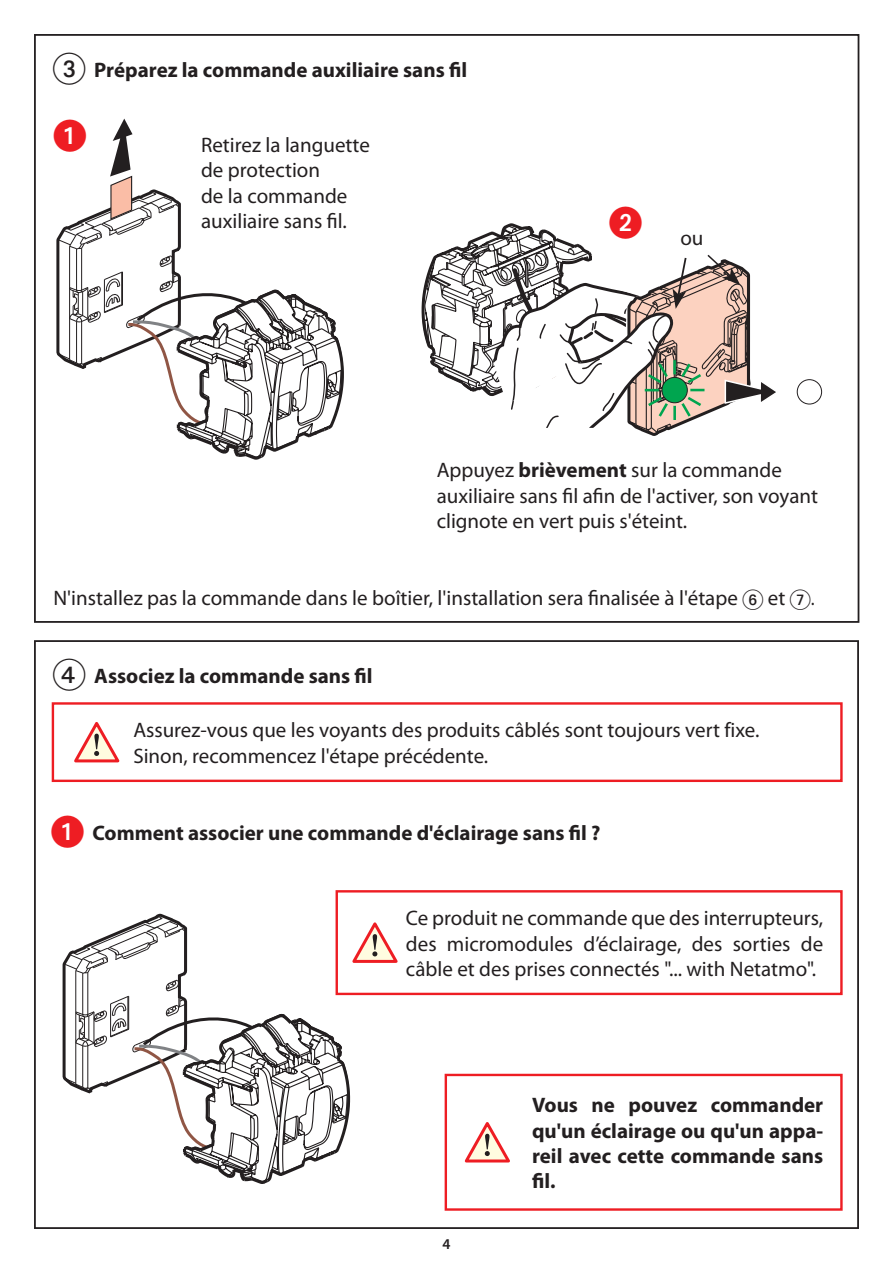
<style>
.page{position:relative;width:893px;height:1263px;background:#fff}
.page>*{position:absolute;margin:0;border:0;box-sizing:border-box;transform-origin:0 0}
.t1{font:33px "European Pi One";color:#ee1d23}
.t2{font:21px/25.2px "Myriad Pro";color:#231f20}
.t3{font:700 21px/25.2px "Myriad Pro";color:#231f20;text-align:justify}
.t4{font:600 15px "Myriad Pro";color:#231f20}
.s1{font-family:"European Pi Two";font-weight:400;font-size:33px}
.s2{font-weight:700}
.s3{font-family:"European Pi Two"}
.s4{font-stretch:condensed}
.s5{font-family:"European Pi One";font-weight:400;font-size:33px;color:#ee1d23}
</style>
<div class="page">
<svg style="left:56px;top:119px;width:288px;height:341px"></svg>
<div style="left:797px;top:379px;width:25px;height:25px;border:1px solid #231f20;border-radius:50%"></div>
<svg style="left:421px;top:223px;width:355px;height:213px"></svg>
<div style="left:445px;top:1074px;width:398px;height:137px;border:2px solid #ee1d23"></div>
<svg style="left:464px;top:1122px;width:46px;height:41px"></svg>
<div style="left:52px;top:702px;width:791px;height:80px;border:2px solid #ee1d23"></div>
<svg style="left:74px;top:722px;width:46px;height:41px"></svg>
<div style="left:336px;top:890px;width:507px;height:105px;border:2px solid #ee1d23"></div>
<svg style="left:62px;top:912px;width:338px;height:272px"></svg>
<p class="t3" style="left:53px;top:57px;width:416px"><span class="s1">3</span> Préparez la commande auxiliaire sans fil</p>
<h1 class="t1" style="left:54px;top:117px;width:34px">1</h1>
<p class="t2" style="left:201px;top:132px;width:170px">Retirez la languette de protection<br>de la commande auxiliaire sans fil.</p>
<p class="t2" style="left:609px;top:225px;width:96px"><sup>2</sup> ou</p>
<p class="t2" style="left:437px;top:457px;width:383px">Appuyez <span class="s2">brièvement</span> sur la commande auxiliaire sans fil afin de l'activer, son voyant clignote en vert puis s'éteint.</p>
<p class="t2" style="left:54px;top:585px;width:763px">N'installez pas la commande dans le boîtier, l'installation sera finalisée à l'étape <span class="s3">6</span> et <span class="s3">7</span><span class="s4">.</span></p>
<p class="t3" style="left:53px;top:663px;width:321px"><span class="s1">4</span> Associez la commande sans fil</p>
<p class="t2" style="left:133px;top:717px;width:628px">Assurez-vous que les voyants des produits câblés sont toujours vert fixe.<br>Sinon, recommencez l'étape précédente.</p>
<p class="t3" style="left:51px;top:820px;width:551px"><span class="s5">1</span> Comment associer une commande d'éclairage sans fil ?</p>
<p class="t2" style="left:406px;top:905px;width:419px;text-align:justify">Ce produit ne commande que des interrupteurs, des micromodules d’éclairage, des sorties de câble et des prises connectés "... with Netatmo".</p>
<p class="t4" style="left:442px;top:1234px;width:10px">4</p>
<p class="t3" style="left:532px;top:1092px;width:293px">Vous ne pouvez commander qu'un éclairage ou qu'un appa&shy;reil avec cette commande sans fil.</p>
</div>
